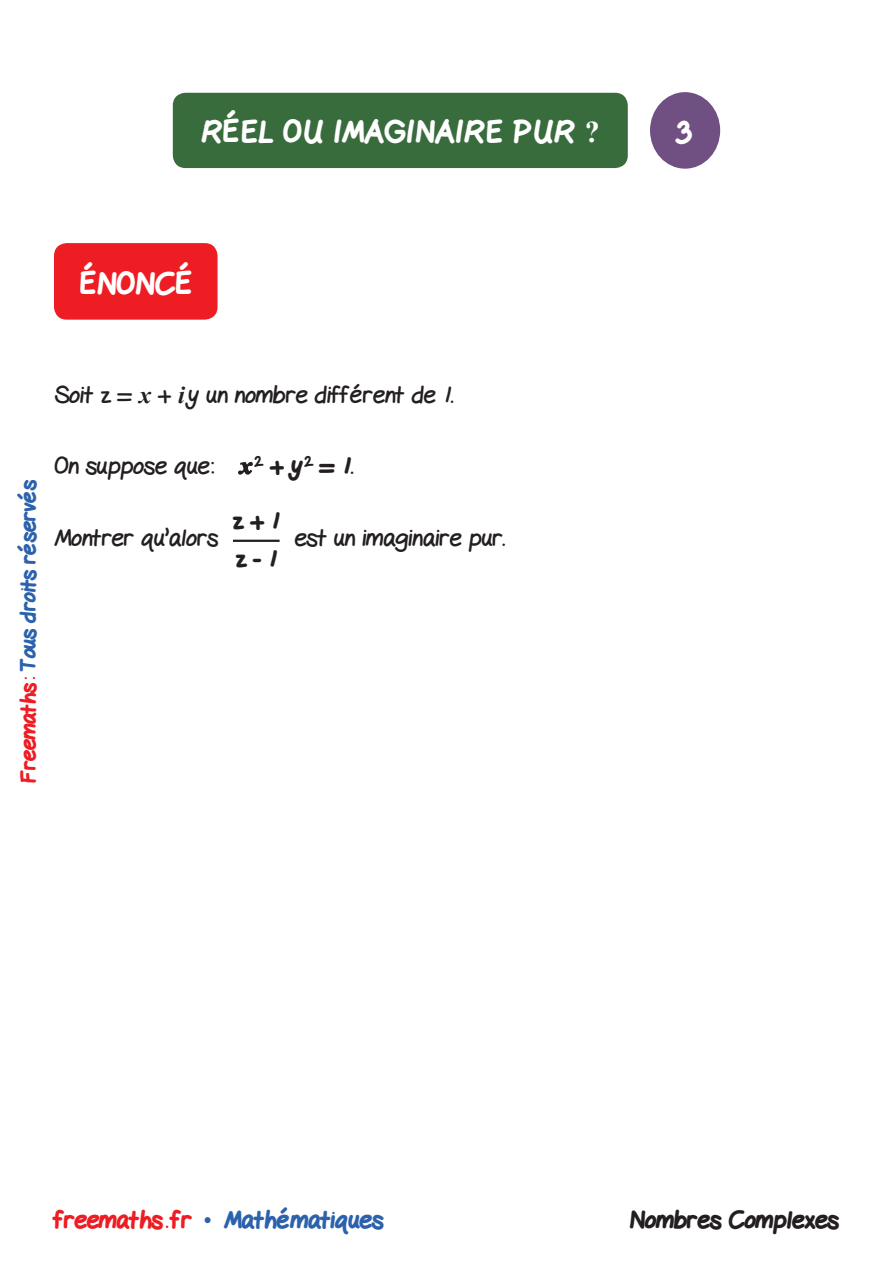
<style>
.page{position:relative;width:893px;height:1263px;background:#fff}
.page>*{position:absolute;margin:0;border:0;box-sizing:border-box;transform-origin:0 0}
.t1{font:800 30px "Gel Pen";letter-spacing:.02em;color:#fff}
.Texte-Ennonce{font:24px "Gel Pen";color:#231f20}
.Texte-Ennonce-2{font:800 24px/37.5px "Gel Pen";color:#231f20}
.t2{font:800 24px "Gel Pen";color:#2c62ad}
.t3{font:800 21px "Gel Pen";letter-spacing:-.01em;color:#2c62ad}
.s1{font-family:"Times New Roman";font-weight:700}
.s2{font-family:"Times New Roman";font-weight:700;font-style:italic}
.s3{color:#ee1d23}
.s4{font-family:"Times New Roman";font-weight:400}
</style>
<div class="page">
<div style="left:54px;top:243px;width:164px;height:77px;background:#ee1d23;border-radius:13px"></div>
<svg style="left:238px;top:461px;width:15px;height:14px"></svg>
<hr style="left:233px;top:540px;width:47px;height:2px;background:#231f20">
<div style="left:173px;top:93px;width:455px;height:75px;background:#386c3d;border-radius:13px"></div>
<div style="left:650px;top:92px;width:70px;height:77px;background:#704f83;border-radius:50%"></div>
<p class="t1" style="left:201px;top:109px;width:401px">RÉEL OU IMAGINAIRE PUR <span class="s1">?</span></p>
<p class="t1" style="left:677px;top:109px;width:16px">3</p>
<p class="t1" style="left:80px;top:260px;width:114px">ÉNONCÉ</p>
<p class="Texte-Ennonce" style="left:54px;top:375px;width:401px">Soit z = <span class="s2">x</span> + <span class="s2">i</span> y un nombre différent de 1.</p>
<p class="t3" style="left:12px;top:783px;width:305px;rotate:-90deg"><span class="s3">Freemaths:</span> Tous droits réservés</p>
<p class="Texte-Ennonce" style="left:54px;top:446px;width:162px">On suppose que:</p>
<p class="Texte-Ennonce-2" style="left:255px;top:445px;width:100px"><sup>2</sup> + y<sup>2</sup> = 1.</p>
<p class="Texte-Ennonce" style="left:54px;top:518px;width:165px">Montrer qu’alors</p>
<p class="Texte-Ennonce-2" style="left:233px;top:500px;width:48px">z + 1 z - 1</p>
<p class="Texte-Ennonce" style="left:295px;top:518px;width:212px">est un imaginaire pur.</p>
<p class="t2" style="left:54px;top:1201px;width:331px"><span class="s3">freemaths . fr</span> <span class="s4">•</span> Mathématiques</p>
<p class="Texte-Ennonce-2" style="left:629px;top:1199px;width:211px">Nombres Complexes</p>
</div>
